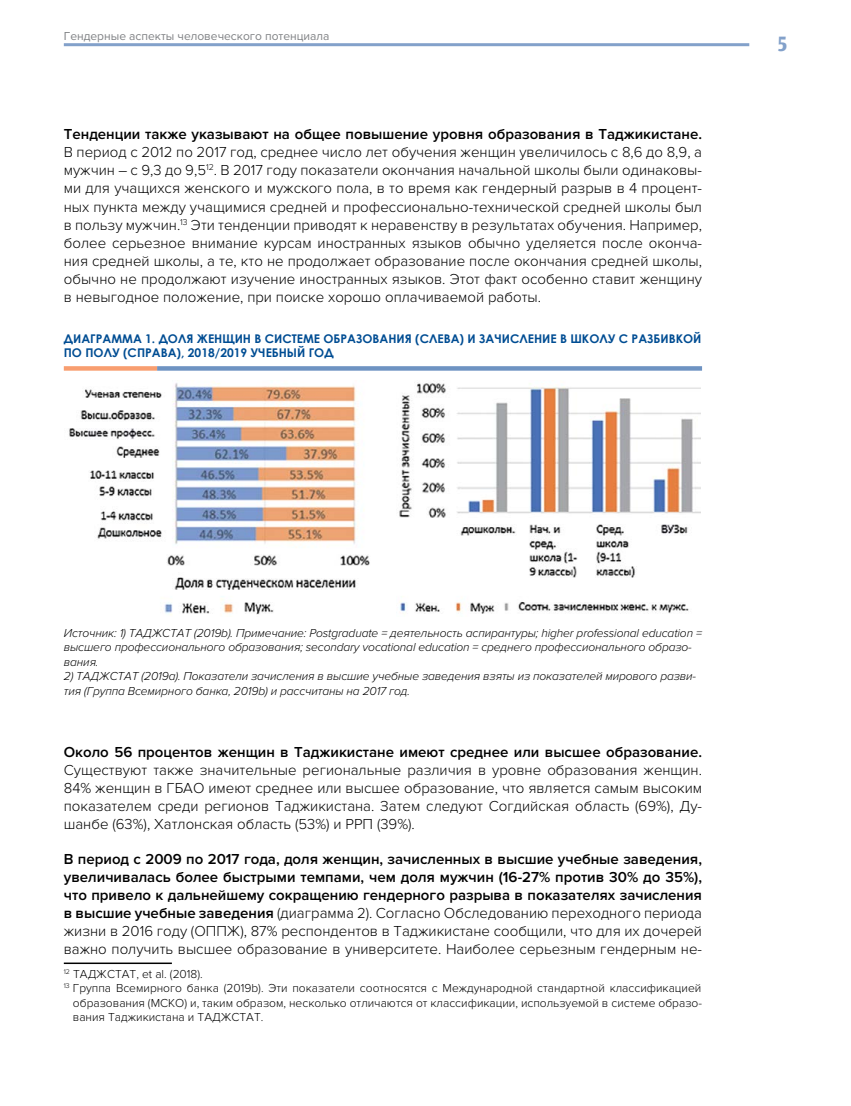
<style>
.page{position:relative;width:851px;height:1106px;background:#fff}
.page>*{position:absolute;margin:0;border:0;box-sizing:border-box;transform-origin:0 0}
.t1{font:700 21px "Calendula";color:#83a1ca}
.первый_абзац{font:300 15px/18px "Proxima Nova";color:#000;text-align:justify}
.первый_абзац-2{font:600 15px/18px "Proxima Nova";color:#000;text-align:justify}
.источник{font:italic 300 12px/14.4px "Proxima Nova";letter-spacing:-.01em;color:#000}
.сноска{font:300 12px/14.4px "Proxima Nova";color:#000;text-align:justify}
.заголовок_таблицы_гр{font:700 12px/14.4px "Century Gothic";color:#004d93}
.t2{font:12px "Proxima Nova";color:#808285}
.s1{font-weight:600}
.s2{font-weight:300}
</style>
<div class="page">
<hr style="left:64px;top:43px;width:685px;height:3px;background:#83a1ca">
<hr style="left:64px;top:962px;width:108px;height:2px;background:#000">
<img style="left:69px;top:383px;width:301px;height:232px">
<div style="left:157px;top:366px;width:545px;height:5px;background:#6e93c2"></div>
<div style="left:64px;top:366px;width:93px;height:5px;background:#f89e70"></div>
<img style="left:399px;top:382px;width:301px;height:232px">
<p class="t2" style="left:64px;top:29px;width:267px">Гендерные аспекты человеческого потенциала</p>
<p class="первый_абзац" style="left:64px;top:126px;width:639px"><span class="s1">Тенденции также указывают на общее повышение уровня образования в Таджикистане.<br></span>В период с 2012 по 2017 год, среднее число лет обучения женщин увеличилось с 8,6 до 8,9, а мужчин – с 9,3 до 9,5<sup>12</sup>. В 2017 году показатели окончания начальной школы были одинаковы&shy;ми для учащихся женского и мужского пола, в то время как гендерный разрыв в 4 процент&shy;ных пункта между учащимися средней и профессионально-технической средней школы был в пользу мужчин.<sup>13</sup> Эти тенденции приводят к неравенству в результатах обучения. Например, более серьезное внимание курсам иностранных языков обычно уделяется после оконча&shy;ния средней школы, а те, кто не продолжает образование после окончания средней школы, обычно не продолжают изучение иностранных языков. Этот факт особенно ставит женщину в невыгодное положение, при поиске хорошо оплачиваемой работы.</p>
<p class="заголовок_таблицы_гр" style="left:64px;top:331px;width:639px">ДИАГРАММА 1. ДОЛЯ ЖЕНЩИН В СИСТЕМЕ ОБРАЗОВАНИЯ (СЛЕВА) И ЗАЧИСЛЕНИЕ В ШКОЛУ С РАЗБИВКОЙ<br>ПО ПОЛУ (СПРАВА), 2018/2019 УЧЕБНЫЙ ГОД</p>
<h1 class="t1" style="left:776px;top:31px;width:12px">5</h1>
<p class="источник" style="left:64px;top:626px;width:639px">Источник: 1) ТАДЖСТАТ (2019b). Примечание: Postgraduate = деятельность аспирантуры; higher professional education = высшего профессионального образования; secondary vocational education = среднего профессионального образо&shy;вания.</p>
<p class="источник" style="left:64px;top:669px;width:633px">2) ТАДЖСТАТ (2019a). Показатели зачисления в высшие учебные заведения взяты из показателей мирового разви&shy;тия (Группа Всемирного банка, 2019b) и рассчитаны на 2017 год.</p>
<p class="первый_абзац" style="left:64px;top:743px;width:639px"><span class="s1">Около 56 процентов женщин в Таджикистане имеют среднее или высшее образование.<br></span>Существуют также значительные региональные различия в уровне образования женщин.<br>84% женщин в ГБАО имеют среднее или высшее образование, что является самым высоким показателем среди регионов Таджикистана. Затем следуют Согдийская область (69%), Ду&shy;шанбе (63%), Хатлонская область (53%) и РРП (39%).</p>
<p class="первый_абзац-2" style="left:64px;top:850px;width:639px">В период с 2009 по 2017 года, доля женщин, зачисленных в высшие учебные заведения, увеличивалась более быстрыми темпами, чем доля мужчин (16-27% против 30% до 35%), что привело к дальнейшему сокращению гендерного разрыва в показателях зачисления в высшие учебные заведения <span class="s2">(диаграмма 2). Согласно Обследованию переходного периода жизни в 2016 году (ОППЖ), 87% респондентов в Таджикистане сообщили, что для их дочерей важно получить высшее образование в университете. Наиболее серьезным гендерным не-</span></p>
<p class="сноска" style="left:64px;top:966px;width:140px"><sup>12</sup> ТАДЖСТАТ, et al. (2018).</p>
<p class="сноска" style="left:73px;top:981px;width:630px;text-indent:-9px"><sup>13</sup> Группа Всемирного банка (2019b). Эти показатели соотносятся с Международной стандартной классификацией образования (МСКО) и, таким образом, несколько отличаются от классификации, используемой в системе образо&shy;вания Таджикистана и ТАДЖСТАТ.</p>
</div>
